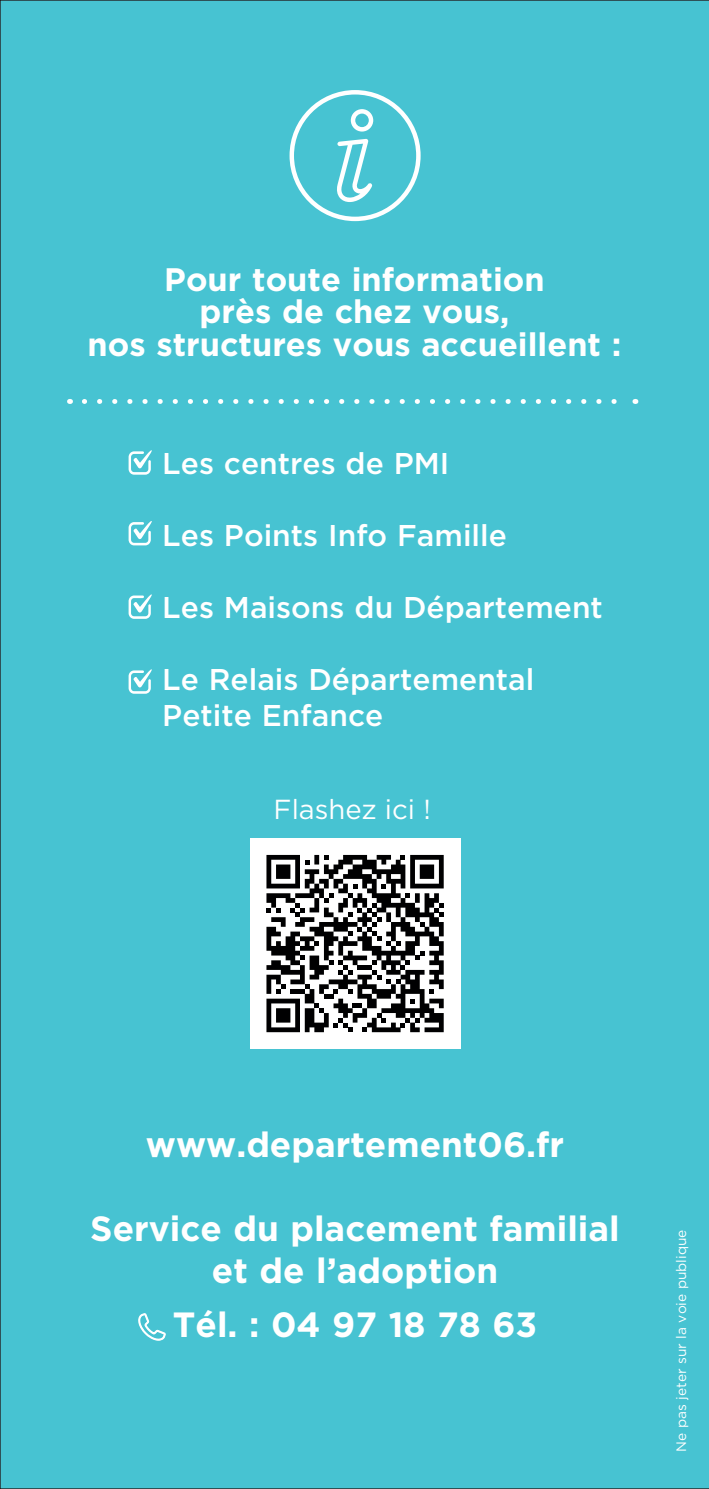
<style>
.page{position:relative;width:709px;height:1489px;background:#fff}
.page>*{position:absolute;margin:0;border:0;box-sizing:border-box;transform-origin:0 0}
.t1{font:700 35px/42px "Gotham";color:#fff;text-align:center}
.t2{font:700 32.5px/32.5px "Gotham";color:#fff;text-align:center}
.t3{font:500 30px/36px "Gotham";color:#fff}
.t4{font:27.5px "Gotham";color:#fff}
.t5{font:13.75px "Gotham";color:#fff}
</style>
<div class="page">
<div style="left:0;top:0;width:709px;height:1488px;background:#47c3d2"></div>
<p class="t2" style="left:87px;top:262px;width:535px">Pour toute information<br>près de chez vous,<br>nos structures vous accueillent :</p>
<p class="t3" style="left:162px;top:445px;width:288px">Les centres de PMI</p>
<p class="t3" style="left:162px;top:517px;width:346px">Les Points Info Famille</p>
<p class="t3" style="left:162px;top:589px;width:442px">Les Maisons du Département</p>
<p class="t3" style="left:162px;top:661px;width:374px">Le Relais Départemental<br>Petite Enfance</p>
<p class="t4" style="left:274px;top:791px;width:159px">Flashez ici !</p>
<p class="t1" style="left:146px;top:1122px;width:420px">www.departement06.fr</p>
<p class="t1" style="left:90px;top:1206px;width:531px">Service du placement familial et de l’adoption</p>
<p class="t1" style="left:173px;top:1303px;width:366px">Tél. : 04 97 18 78 63</p>
<p class="t5" style="left:672px;top:1451px;width:224px;rotate:-90deg">Ne pas jeter sur la voie publique</p>
</div>
